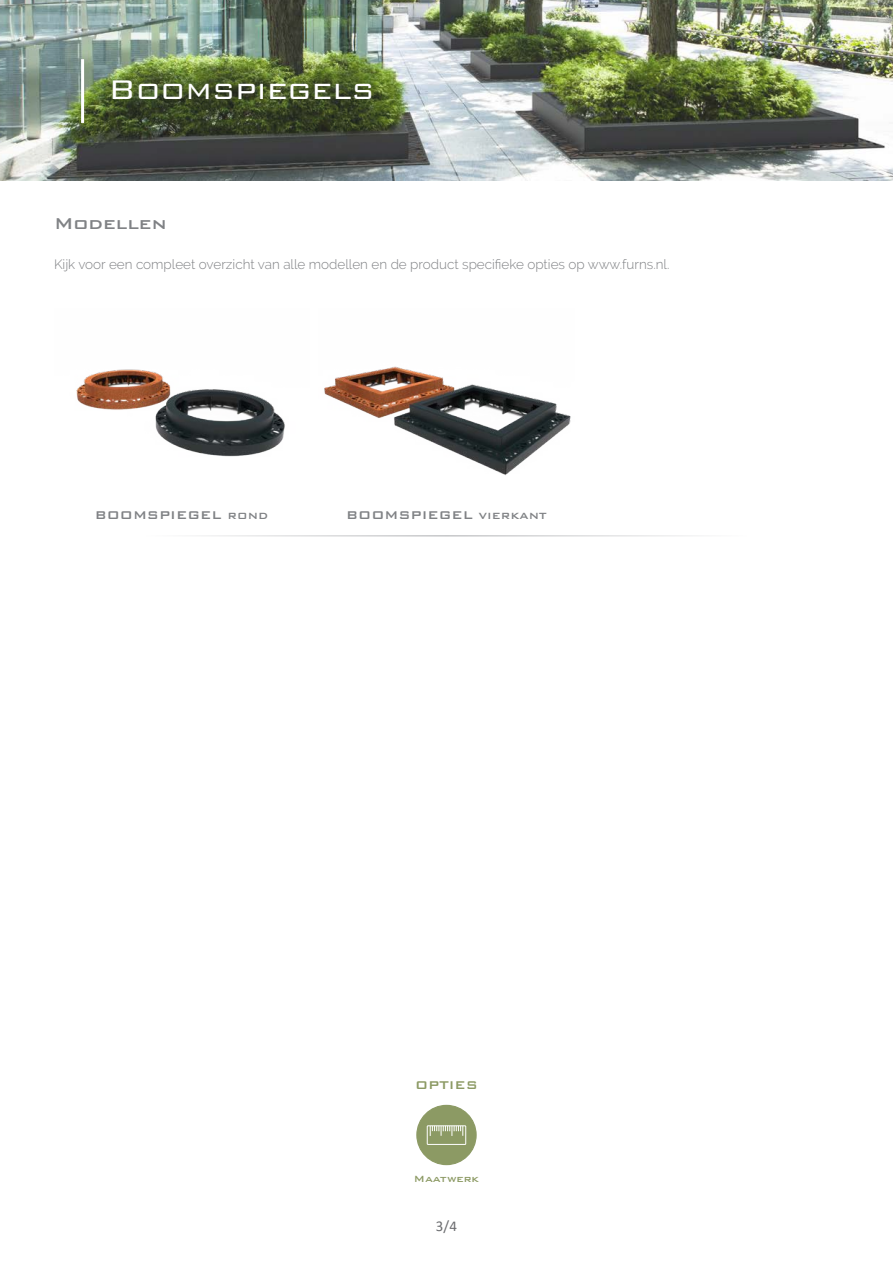
<style>
.page{position:relative;width:893px;height:1263px;background:#fff}
.page>*{position:absolute;margin:0;border:0;box-sizing:border-box;transform-origin:0 0}
.t1{font:300 36px "Bank Gothic BT";color:#fff}
.t2{font:500 21px "Bank Gothic BT";color:#808285}
.t3{font:500 15px "Bank Gothic BT";color:#808285}
.t4{font:500 15px "Bank Gothic BT";color:#8c9a64}
.t5{font:15px "Calibri";color:#6c6d70}
.t6{font:300 13.5px "Raleway";color:#808285}
.t7{font:500 12px "Bank Gothic BT";color:#8c9a64}
.s1{font-size:12px}
</style>
<div class="page">
<img style="left:0;top:0;width:893px;height:180px">
<img style="left:76px;top:369px;width:209px;height:88px">
<img style="left:324px;top:366px;width:247px;height:110px">
<hr style="left:146px;top:535px;width:601px;height:1px;background:#c5c6c8">
<hr style="left:81px;top:59px;width:3px;height:64px;background:#fff">
<div style="left:417px;top:1105px;width:59px;height:59px;background:#8c9a64;border-radius:50%"></div>
<div style="left:416px;top:1105px;width:61px;height:60px;border:1px solid #8c9a64;border-radius:50%"></div>
<div style="left:427px;top:1125px;width:39px;height:20px;border:1px solid #fff"></div>
<svg style="left:430px;top:1126px;width:33px;height:10px"></svg>
<p class="t1" style="left:108px;top:70px;width:268px">Boomspiegels</p>
<p class="t2" style="left:54px;top:212px;width:114px">Modellen</p>
<p class="t6" style="left:54px;top:256px;width:617px">Kijk voor een compleet overzicht van alle modellen en de product specifieke opties op www.furns.nl.</p>
<p class="t3" style="left:95px;top:507px;width:175px">BOOMSPIEGEL <span class="s1">ROND</span></p>
<p class="t3" style="left:346px;top:507px;width:202px">BOOMSPIEGEL <span class="s1">VIERKANT</span></p>
<p class="t4" style="left:415px;top:1076px;width:64px">OPTIES</p>
<p class="t7" style="left:414px;top:1172px;width:67px">Maatwerk</p>
<p class="t5" style="left:436px;top:1216px;width:22px">3/4</p>
</div>
